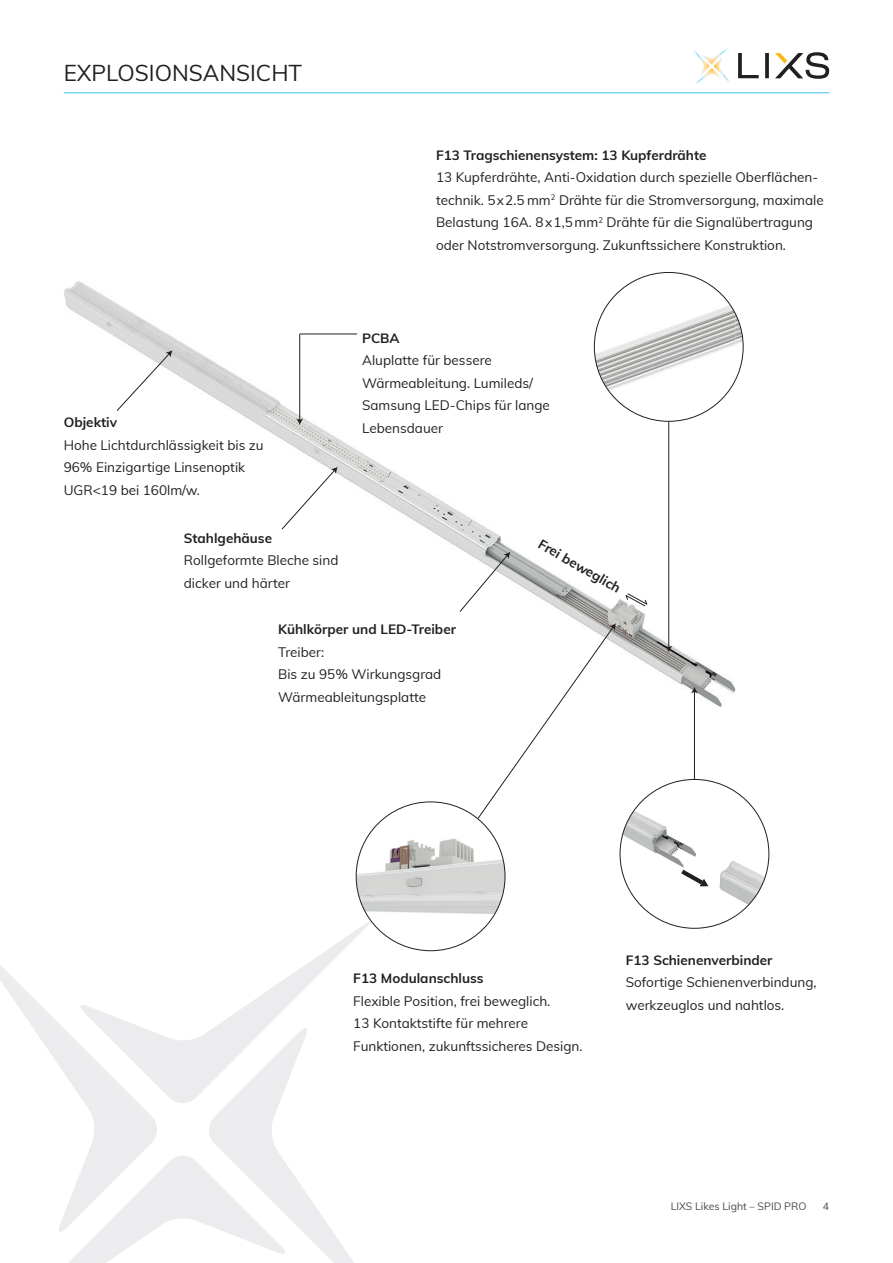
<style>
.page{position:relative;width:893px;height:1263px;background:#fff}
.page>*{position:absolute;margin:0;border:0;box-sizing:border-box;transform-origin:0 0}
.t1{font:22.5px "Muli";color:#231f20}
.t2{font:13.5px/22.5px "Muli";color:#231f20}
.t3{font:700 13.5px "Muli";color:#231f20}
.t4{font:10.5px "Muli";color:#484c4d}
</style>
<div class="page">
<svg style="left:693px;top:48px;width:37px;height:36px"></svg>
<svg style="left:738px;top:53px;width:31px;height:25px"></svg>
<svg style="left:775px;top:52px;width:54px;height:27px"></svg>
<hr style="left:64px;top:92px;width:765px;height:1px;background:#7cd3f6">
<svg style="left:0;top:918px;width:394px;height:345px"></svg>
<img style="left:64px;top:281px;width:671px;height:426px">
<img style="left:620px;top:779px;width:149px;height:149px;border-radius:74px">
<img style="left:356px;top:838px;width:149px;height:76px">
<svg style="left:681px;top:870px;width:27px;height:16px"></svg>
<svg style="left:625px;top:593px;width:22px;height:13px"></svg>
<hr style="left:694px;top:691px;width:1px;height:88px;background:#231f20">
<svg style="left:691px;top:687px;width:7px;height:6px"></svg>
<svg style="left:459px;top:552px;width:51px;height:61px"></svg>
<hr style="left:299px;top:334px;width:1px;height:86px;background:#231f20">
<svg style="left:296px;top:418px;width:7px;height:7px"></svg>
<hr style="left:668px;top:421px;width:1px;height:227px;background:#231f20">
<svg style="left:665px;top:646px;width:7px;height:6px"></svg>
<hr style="left:300px;top:334px;width:57px;height:1px;background:#231f20">
<svg style="left:477px;top:623px;width:139px;height:197px"></svg>
<svg style="left:281px;top:467px;width:57px;height:63px"></svg>
<svg style="left:116px;top:350px;width:56px;height:62px"></svg>
<img style="left:735px;top:313px;width:8px;height:67px">
<img style="left:594px;top:272px;width:134px;height:149px">
<h1 class="t1" style="left:64px;top:56px;width:240px">EXPLOSIONSANSICHT</h1>
<p class="t3" style="left:436px;top:145px;width:272px">F13 Tragschienensystem: 13 Kupferdrähte</p>
<p class="t2" style="left:436px;top:165px;width:389px">13 Kupferdrähte, Anti-Oxidation durch spezielle Oberflächen&shy;technik. 5x2.5 mm<sup>2</sup> Drähte für die Stromversorgung, maximale Belastung 16A. 8x1,5mm<sup>2</sup> Drähte für die Signalübertragung oder Notstromversorgung. Zukunftssichere Konstruktion.</p>
<p class="t3" style="left:362px;top:328px;width:39px">PCBA</p>
<p class="t2" style="left:362px;top:348px;width:189px">Aluplatte für bessere<br>Wärmeableitung. Lumileds/<br>Samsung LED-Chips für lange<br>Lebensdauer</p>
<p class="t3" style="left:64px;top:412px;width:55px">Objektiv</p>
<p class="t2" style="left:64px;top:433px;width:201px">Hohe Lichtdurchlässigkeit bis zu<br>96% Einzigartige Linsenoptik<br>UGR&lt;19 bei 160lm/w.</p>
<p class="t3" style="left:184px;top:528px;width:90px">Stahlgehäuse</p>
<p class="t2" style="left:184px;top:548px;width:156px">Rollgeformte Bleche sind dicker und härter</p>
<p class="t3" style="left:278px;top:619px;width:179px">Kühlkörper und LED-Treiber</p>
<p class="t2" style="left:278px;top:640px;width:165px">Treiber:<br>Bis zu 95% Wirkungsgrad<br>Wärmeableitungsplatte</p>
<p class="t3" style="left:544px;top:534px;width:94px;rotate:30deg">Frei beweglich</p>
<p class="t3" style="left:353px;top:968px;width:132px">F13 Modulanschluss</p>
<p class="t2" style="left:353px;top:989px;width:231px">Flexible Position, frei beweglich.<br>13 Kontaktstifte für mehrere<br>Funktionen, zukunftssicheres Design.</p>
<p class="t3" style="left:626px;top:950px;width:148px">F13 Schienenverbinder</p>
<p class="t2" style="left:626px;top:970px;width:192px">Sofortige Schienenverbindung, werkzeuglos und nahtlos.</p>
<p class="t4" style="left:671px;top:1198px;width:137px">LIXS Likes Light – SPID PRO</p>
<p class="t4" style="left:823px;top:1198px;width:8px">4</p>
</div>
